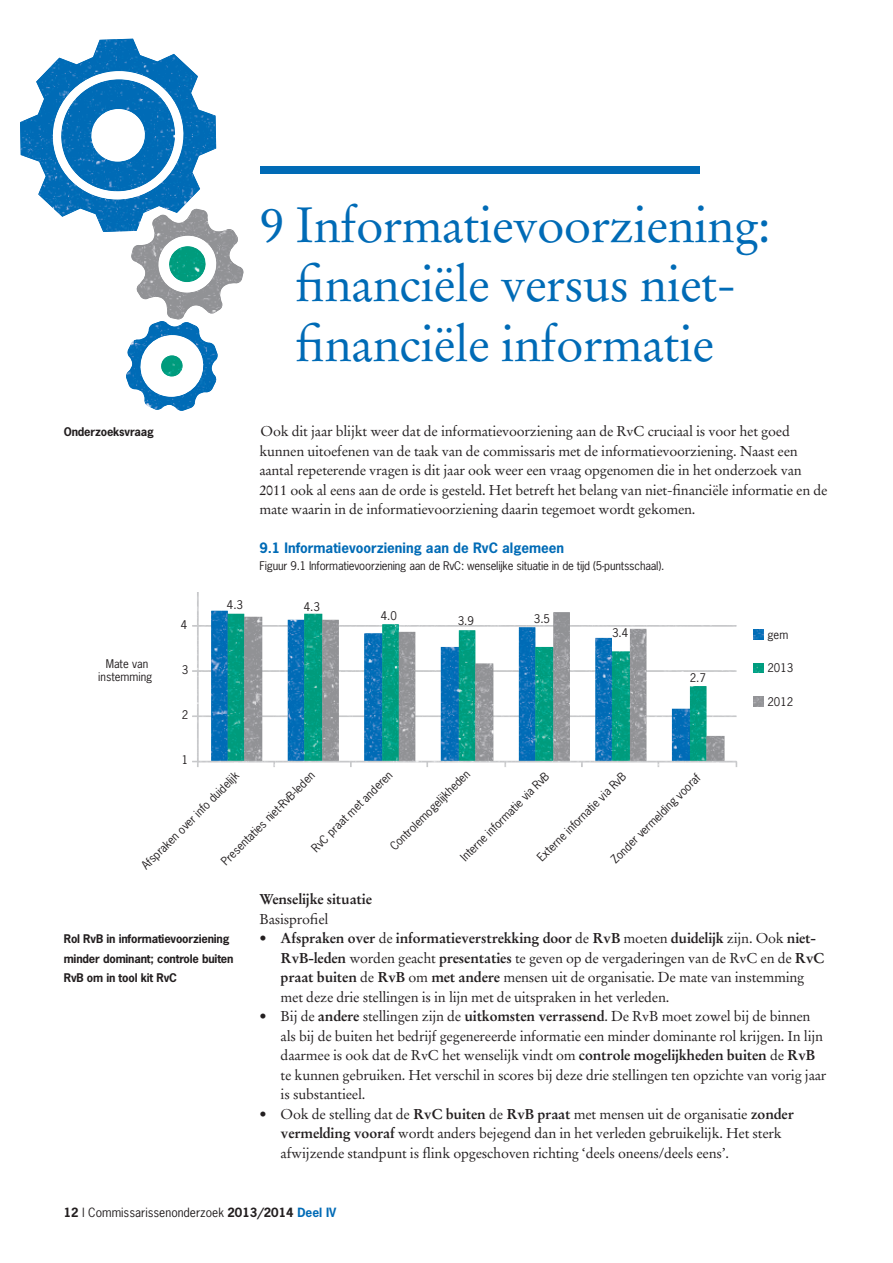
<style>
.page{position:relative;width:893px;height:1263px;background:#fff}
.page>*{position:absolute;margin:0;border:0;box-sizing:border-box;transform-origin:0 0}
.t1{font:49.5px/59.4px "Stempel Garamond";letter-spacing:-.015em;color:#006bb6;text-align:center}
.t2{font:14.25px/19.5px "Stempel Garamond";letter-spacing:-.015em;color:#231f20}
.t3{font:700 14.25px "Stempel Garamond";letter-spacing:-.015em;color:#231f20}
.t4{font:700 13.5px "News Gothic";color:#006bb6}
.t5{font:12px "News Gothic";color:#231f20}
.t6{font:11.25px/13.5px "News Gothic";letter-spacing:-.015em;color:#231f20;text-align:center}
.t7{font:700 11.25px/19.5px "News Gothic";letter-spacing:-.015em;color:#231f20}
.s1{font-weight:700}
.s2{font-weight:700;color:#006bb6}
</style>
<div class="page">
<img style="left:126px;top:321px;width:92px;height:90px">
<img style="left:137px;top:335px;width:70px;height:62px">
<img style="left:160px;top:355px;width:24px;height:21px">
<img style="left:131px;top:229px;width:113px;height:90px">
<img style="left:158px;top:236px;width:59px;height:56px">
<img style="left:20px;top:39px;width:196px;height:193px">
<img style="left:51px;top:71px;width:134px;height:128px">
<img style="left:197px;top:625px;width:540px;height:142px">
<img style="left:192px;top:592px;width:544px;height:170px">
<img style="left:198px;top:625px;width:538px;height:92px">
<img style="left:211px;top:611px;width:479px;height:150px">
<img style="left:228px;top:614px;width:16px;height:147px">
<img style="left:244px;top:612px;width:480px;height:149px">
<svg style="left:753px;top:629px;width:10px;height:10px"></svg>
<svg style="left:753px;top:663px;width:10px;height:10px"></svg>
<svg style="left:753px;top:697px;width:10px;height:9px"></svg>
<div style="left:260px;top:166px;width:440px;height:8px;background:#006bb6"></div>
<p class="t7" style="left:64px;top:423px;width:92px">Onderzoeksvraag</p>
<p class="t6" style="left:98px;top:657px;width:56px">Mate van instemming</p>
<p class="t6" style="left:181px;top:618px;width:8px">4</p>
<p class="t6" style="left:182px;top:664px;width:8px">3</p>
<p class="t6" style="left:182px;top:709px;width:8px">2</p>
<p class="t6" style="left:182px;top:754px;width:8px">1</p>
<h1 class="t1" style="left:259px;top:200px;width:512px">9 Informatievoorziening: financiële versus niet&shy;financiële informatie</h1>
<p class="t2" style="left:259px;top:423px;width:570px">Ook dit jaar blijkt weer dat de informatievoorziening aan de RvC cruciaal is voor het goed kunnen uitoefenen van de taak van de commissaris met de informatievoorziening. Naast een aantal repeterende vragen is dit jaar ook weer een vraag opgenomen die in het onderzoek van 2011 ook al eens aan de orde is gesteld. Het betreft het belang van niet-financiële informatie en de mate waarin in de informatievoorziening daarin tegemoet wordt gekomen.</p>
<p class="t4" style="left:259px;top:543px;width:306px">9.1 Informatievoorziening aan de RvC algemeen</p>
<p class="t6" style="left:259px;top:560px;width:406px">Figuur 9.1 Informatievoorziening aan de RvC: wenselijke situatie in de tijd (5-puntsschaal).</p>
<p class="t6" style="left:227px;top:599px;width:18px">4.3</p>
<p class="t6" style="left:304px;top:600px;width:18px">4.3</p>
<p class="t6" style="left:381px;top:610px;width:18px">4.0</p>
<p class="t6" style="left:458px;top:615px;width:18px">3.9</p>
<p class="t6" style="left:534px;top:613px;width:18px">3.5</p>
<p class="t6" style="left:612px;top:627px;width:18px">3.4</p>
<p class="t6" style="left:690px;top:671px;width:18px">2.7</p>
<p class="t6" style="left:767px;top:628px;width:22px">gem</p>
<p class="t6" style="left:767px;top:662px;width:27px">2013</p>
<p class="t6" style="left:767px;top:696px;width:27px">2012</p>
<p class="t6" style="left:139px;top:863px;width:134px;rotate:-45deg">Afspraken over info duidelijk</p>
<p class="t6" style="left:388px;top:844px;width:109px;rotate:-45deg">Controlemogelijkheden</p>
<p class="t6" style="left:458px;top:855px;width:121px;rotate:-45deg">Interne informatie via RvB</p>
<p class="t6" style="left:535px;top:855px;width:122px;rotate:-45deg">Externe infornatie via RvB</p>
<p class="t6" style="left:309px;top:845px;width:110px;rotate:-45deg">RvC praat met anderen</p>
<p class="t6" style="left:609px;top:857px;width:123px;rotate:-45deg">Zonder vermelding vooraf</p>
<p class="t6" style="left:219px;top:859px;width:128px;rotate:-45deg">Presentaties niet-RvB-leden</p>
<p class="t7" style="left:64px;top:930px;width:171px">Rol RvB in informatievoorziening minder dominant; controle buiten<br>RvB om in tool kit RvC</p>
<p class="t3" style="left:259px;top:893px;width:114px">Wenselijke situatie</p>
<p class="t2" style="left:259px;top:910px;width:71px">Basisprofiel</p>
<p class="t2" style="left:281px;top:930px;width:545px;text-indent:-21px">• <span class="s1">Afspraken over</span> de <span class="s1">informatieverstrekking door</span> de <span class="s1">RvB</span> moeten <span class="s1">duidelijk</span> zijn. Ook <span class="s1">niet-RvB-leden</span> worden geacht <span class="s1">presentaties</span> te geven op de vergaderingen van de RvC en de <span class="s1">RvC praat buiten</span> de <span class="s1">RvB</span> om <span class="s1">met andere</span> mensen uit de organisatie. De mate van instemming met deze drie stellingen is in lijn met de uitspraken in het verleden.</p>
<p class="t2" style="left:281px;top:1008px;width:547px;text-indent:-21px">• Bij de <span class="s1">andere</span> stellingen zijn de <span class="s1">uitkomsten verrassend</span>. De RvB moet zowel bij de binnen als bij de buiten het bedrijf gegenereerde informatie een minder dominante rol krijgen. In lijn daarmee is ook dat de RvC het wenselijk vindt om <span class="s1">controle mogelijkheden buiten</span> de <span class="s1">RvB </span>te kunnen gebruiken. Het verschil in scores bij deze drie stellingen ten opzichte van vorig jaar is substantieel.</p>
<p class="t2" style="left:281px;top:1105px;width:515px;text-indent:-21px">• Ook de stelling dat de <span class="s1">RvC buiten</span> de <span class="s1">RvB praat</span> met mensen uit de organisatie <span class="s1">zonder vermelding vooraf</span> wordt anders bejegend dan in het verleden gebruikelijk. Het sterk afwijzende standpunt is flink opgeschoven richting ‘deels oneens/deels eens’.</p>
<p class="t5" style="left:64px;top:1208px;width:274px"><span class="s1">12</span> | Commissarissenonderzoek <span class="s1">2013/2014</span> <span class="s2">Deel IV</span></p>
</div>
